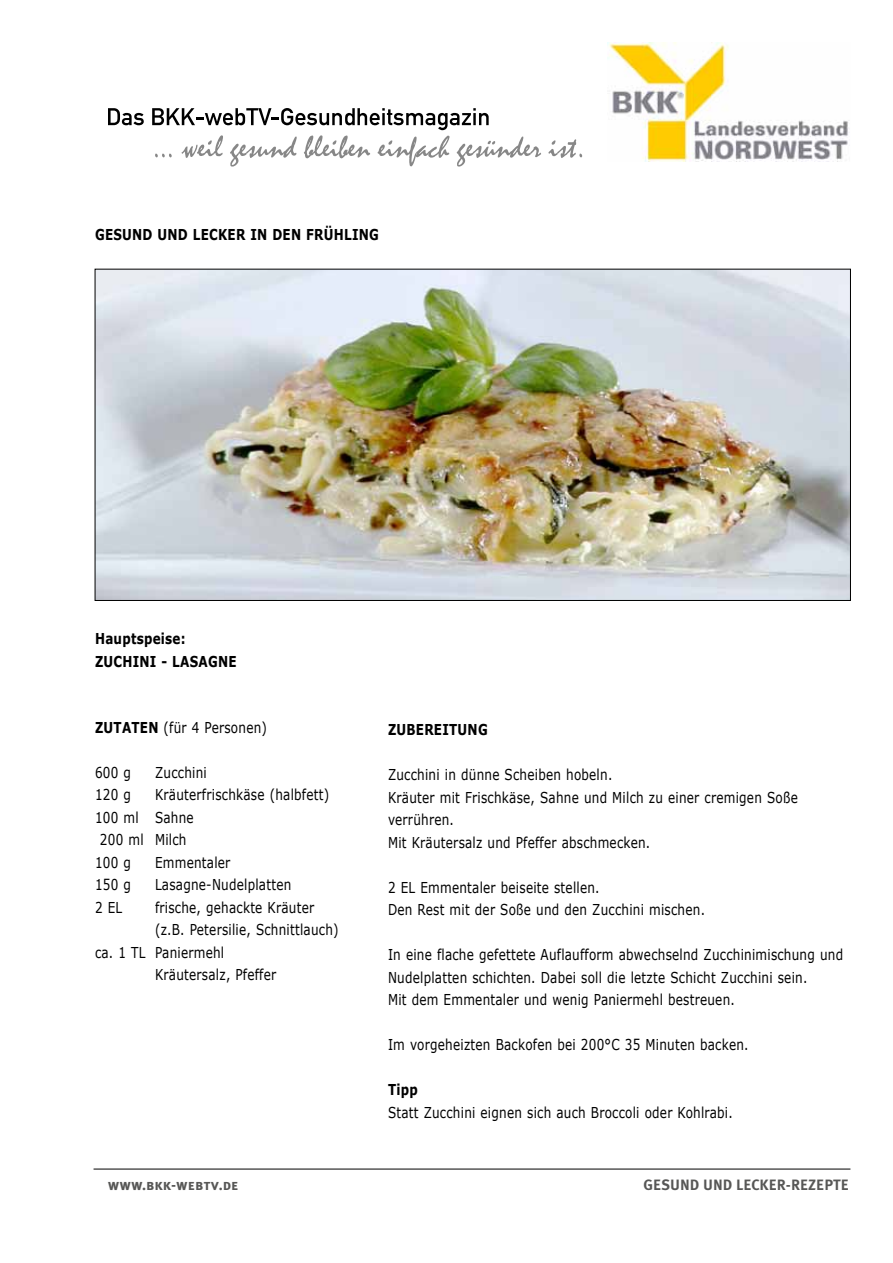
<style>
.page{position:relative;width:893px;height:1263px;background:#fff}
.page>*{position:absolute;margin:0;border:0;box-sizing:border-box;transform-origin:0 0}
.t1{font:15px/22.5px "Verdana";letter-spacing:.02em;color:#000;scale:.8 1}
.t2{font:700 15px/22.5px "Verdana";letter-spacing:.02em;color:#000;scale:.8 1}
.t3{font:15px "Meta Plus Bold Caps";color:#575756}
.s1{font-weight:700}
</style>
<div class="page">
<svg style="left:548px;top:139px;width:34px;height:19px"></svg>
<svg style="left:108px;top:108px;width:36px;height:17px"></svg>
<svg style="left:152px;top:108px;width:389px;height:59px"></svg>
<hr style="left:94px;top:1169px;width:756px;height:1px;background:#000">
<img style="left:608px;top:43px;width:241px;height:118px">
<img style="left:97px;top:271px;width:752px;height:328px">
<p class="t2" style="left:95px;top:223px;width:356px">GESUND UND LECKER IN DEN FRÜHLING</p>
<p class="t2" style="left:95px;top:627px;width:178px">Hauptspeise:<br>ZUCHINI - LASAGNE</p>
<p class="t1" style="left:95px;top:716px;width:216px"><span class="s1">ZUTATEN</span> (für 4 Personen)</p>
<p class="t1" style="left:95px;top:761px;width:46px">600 g</p>
<p class="t1" style="left:155px;top:761px;width:66px">Zucchini</p>
<p class="t1" style="left:95px;top:784px;width:46px">120 g</p>
<p class="t1" style="left:155px;top:784px;width:219px">Kräuterfrischkäse (halbfett)</p>
<p class="t1" style="left:95px;top:806px;width:125px">100 ml Sahne</p>
<p class="t1" style="left:100px;top:829px;width:110px">200 ml Milch</p>
<p class="t1" style="left:95px;top:851px;width:46px">100 g</p>
<p class="t1" style="left:155px;top:851px;width:96px">Emmentaler</p>
<p class="t1" style="left:95px;top:874px;width:46px">150 g</p>
<p class="t1" style="left:155px;top:874px;width:172px">Lasagne-Nudelplatten</p>
<p class="t1" style="left:95px;top:896px;width:36px">2 EL</p>
<p class="t1" style="left:155px;top:896px;width:201px">frische, gehackte Kräuter</p>
<p class="t1" style="left:155px;top:919px;width:231px">(z.B. Petersilie, Schnittlauch)</p>
<p class="t1" style="left:95px;top:941px;width:163px">ca. 1 TL Paniermehl</p>
<p class="t1" style="left:155px;top:964px;width:153px">Kräutersalz, Pfeffer</p>
<p class="t3" style="left:108px;top:1176px;width:132px">www.bkk-webtv.de</p>
<p class="t2" style="left:388px;top:718px;width:126px">ZUBEREITUNG</p>
<p class="t1" style="left:388px;top:764px;width:514px">Zucchini in dünne Scheiben hobeln.<br>Kräuter mit Frischkäse, Sahne und Milch zu einer cremigen Soße verrühren.<br>Mit Kräutersalz und Pfeffer abschmecken.</p>
<p class="t1" style="left:388px;top:876px;width:398px">2 EL Emmentaler beiseite stellen.<br>Den Rest mit der Soße und den Zucchini mischen.</p>
<p class="t1" style="left:388px;top:944px;width:571px">In eine flache gefettete Auflaufform abwechselnd Zucchinimischung und<br>Nudelplatten schichten. Dabei soll die letzte Schicht Zucchini sein.<br>Mit dem Emmentaler und wenig Paniermehl bestreuen.</p>
<p class="t1" style="left:388px;top:1034px;width:452px">Im vorgeheizten Backofen bei 200°C 35 Minuten backen.</p>
<p class="t2" style="left:388px;top:1078px;width:39px">Tipp</p>
<p class="t1" style="left:388px;top:1101px;width:433px">Statt Zucchini eignen sich auch Broccoli oder Kohlrabi.</p>
<p class="t3" style="left:643px;top:1176px;width:207px">GESUND UND LECKER-REZEPTE</p>
</div>
